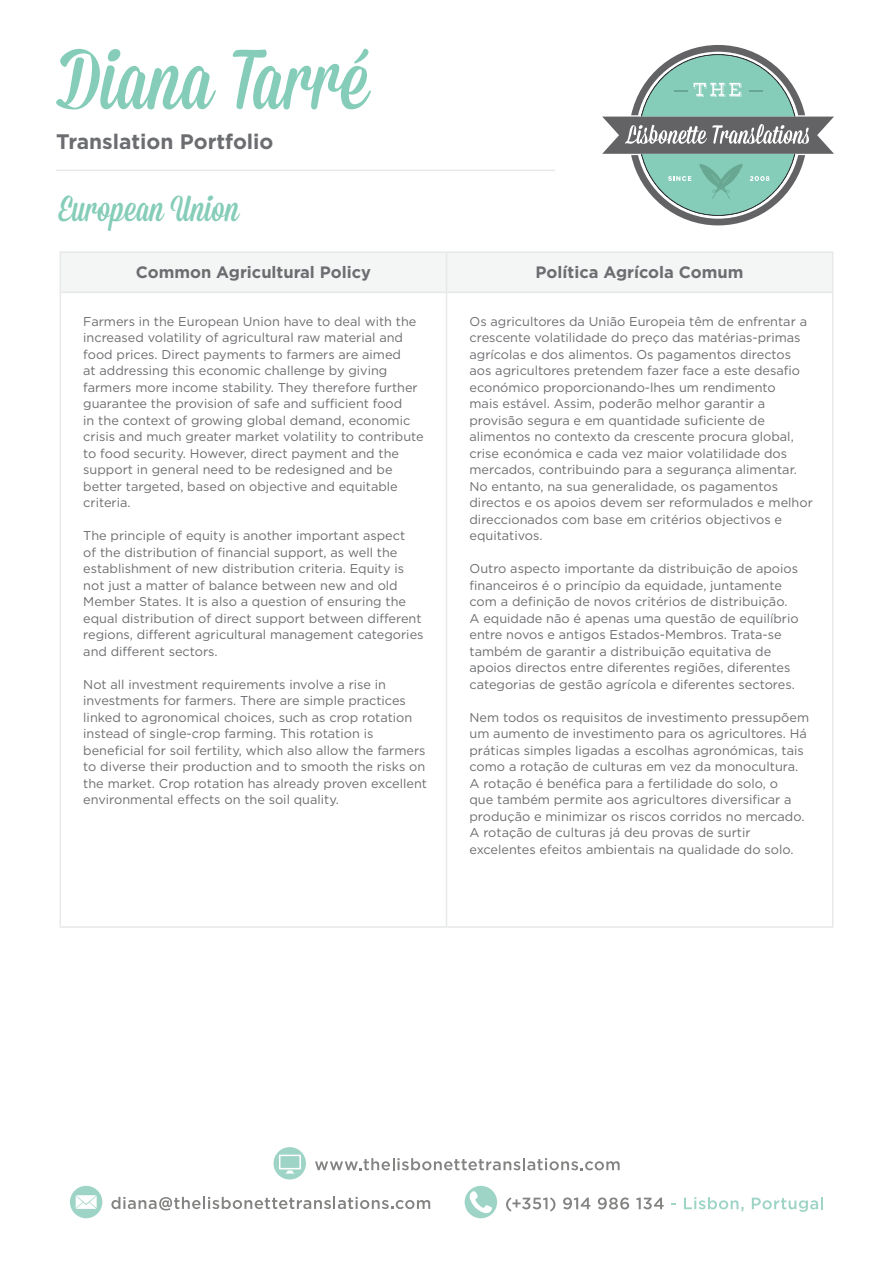
<style>
.page{position:relative;width:893px;height:1263px;background:#fff}
.page>*{position:absolute;margin:0;border:0;box-sizing:border-box;transform-origin:0 0}
.t1{font:36px "Mission Script";color:#85cdb8}
.t2{font:700 21px "Gotham";color:#6c6d70}
.t3{font:700 16.5px "Gotham";color:#6c6d70}
.t4{font:12.75px/16.5px "Gotham";color:#6c6d70}
</style>
<div class="page">
<svg style="left:315px;top:1158px;width:305px;height:12px"></svg>
<div style="left:274px;top:1147px;width:32px;height:32px;background:#9ed4c5;border-radius:50%"></div>
<svg style="left:279px;top:1155px;width:22px;height:18px"></svg>
<svg style="left:111px;top:1197px;width:319px;height:13px"></svg>
<div style="left:70px;top:1186px;width:32px;height:32px;background:#9ed4c5;border-radius:50%"></div>
<svg style="left:76px;top:1195px;width:21px;height:14px"></svg>
<svg style="left:506px;top:1197px;width:49px;height:14px"></svg>
<svg style="left:563px;top:1197px;width:27px;height:12px"></svg>
<svg style="left:598px;top:1197px;width:31px;height:12px"></svg>
<svg style="left:636px;top:1197px;width:28px;height:12px"></svg>
<svg style="left:684px;top:1197px;width:60px;height:14px"></svg>
<svg style="left:752px;top:1197px;width:71px;height:15px"></svg>
<div style="left:465px;top:1186px;width:32px;height:32px;background:#9ed4c5;border-radius:50%"></div>
<svg style="left:469px;top:1190px;width:23px;height:23px"></svg>
<svg style="left:602px;top:45px;width:232px;height:180px"></svg>
<svg style="left:56px;top:49px;width:315px;height:60px"></svg>
<hr style="left:56px;top:170px;width:499px;height:1px;background:#e6e9e7">
<div style="left:61px;top:253px;width:771px;height:39px;background:#f3f6f5"></div>
<hr style="left:60px;top:293px;width:1px;height:633px;background:#e6e9e7">
<hr style="left:446px;top:293px;width:1px;height:633px;background:#e6e9e7">
<hr style="left:832px;top:293px;width:1px;height:633px;background:#e6e9e7">
<hr style="left:60px;top:926px;width:386px;height:2px;background:#e6e9e7">
<hr style="left:446px;top:926px;width:387px;height:2px;background:#e6e9e7">
<hr style="left:60px;top:251px;width:386px;height:2px;background:#e6e9e7">
<hr style="left:60px;top:253px;width:1px;height:39px;background:#e6e9e7">
<hr style="left:446px;top:251px;width:387px;height:2px;background:#e6e9e7">
<hr style="left:446px;top:253px;width:1px;height:39px;background:#e6e9e7">
<hr style="left:832px;top:253px;width:1px;height:39px;background:#e6e9e7">
<hr style="left:60px;top:292px;width:386px;height:1px;background:#e6e9e7">
<hr style="left:446px;top:292px;width:387px;height:1px;background:#e6e9e7">
<h2 class="t2" style="left:56px;top:129px;width:219px">Translation Portfolio</h2>
<h1 class="t1" style="left:59px;top:187px;width:182px">European Union</h1>
<p class="t3" style="left:136px;top:263px;width:237px">Common Agricultural Policy</p>
<p class="t3" style="left:536px;top:263px;width:209px">Política Agrícola Comum</p>
<p class="t4" style="left:83px;top:313px;width:342px">Farmers in the European Union have to deal with the increased volatility of agricultural raw material and food prices. Direct payments to farmers are aimed<br>at addressing this economic challenge by giving farmers more income stability. They therefore further guarantee the provision of safe and sufficient food<br>in the context of growing global demand, economic crisis and much greater market volatility to contribute to food security. However, direct payment and the support in general need to be redesigned and be better targeted, based on objective and equitable criteria.</p>
<p class="t4" style="left:83px;top:527px;width:342px">The principle of equity is another important aspect<br>of the distribution of financial support, as well the establishment of new distribution criteria. Equity is not just a matter of balance between new and old Member States. It is also a question of ensuring the equal distribution of direct support between different regions, different agricultural management categories and different sectors.</p>
<p class="t4" style="left:83px;top:676px;width:345px">Not all investment requirements involve a rise in investments for farmers. There are simple practices linked to agronomical choices, such as crop rotation instead of single-crop farming. This rotation is beneficial for soil fertility, which also allow the farmers to diverse their production and to smooth the risks on the market. Crop rotation has already proven excellent environmental effects on the soil quality.</p>
<p class="t4" style="left:469px;top:313px;width:345px">Os agricultores da União Europeia têm de enfrentar a crescente volatilidade do preço das matérias-primas agrícolas e dos alimentos. Os pagamentos directos aos agricultores pretendem fazer face a este desafio económico proporcionando-lhes um rendimento<br>mais estável. Assim, poderão melhor garantir a provisão segura e em quantidade suficiente de alimentos no contexto da crescente procura global, crise económica e cada vez maior volatilidade dos mercados, contribuindo para a segurança alimentar.<br>No entanto, na sua generalidade, os pagamentos directos e os apoios devem ser reformulados e melhor direccionados com base em critérios objectivos e equitativos.</p>
<p class="t4" style="left:469px;top:560px;width:331px">Outro aspecto importante da distribuição de apoios financeiros é o princípio da equidade, juntamente com a definição de novos critérios de distribuição.<br>A equidade não é apenas uma questão de equilíbrio entre novos e antigos Estados-Membros. Trata-se também de garantir a distribuição equitativa de apoios directos entre diferentes regiões, diferentes categorias de gestão agrícola e diferentes sectores.</p>
<p class="t4" style="left:469px;top:709px;width:341px">Nem todos os requisitos de investimento pressupõem um aumento de investimento para os agricultores. Há práticas simples ligadas a escolhas agronómicas, tais como a rotação de culturas em vez da monocultura.<br>A rotação é benéfica para a fertilidade do solo, o<br>que também permite aos agricultores diversificar a produção e minimizar os riscos corridos no mercado.<br>A rotação de culturas já deu provas de surtir excelentes efeitos ambientais na qualidade do solo.</p>
</div>
